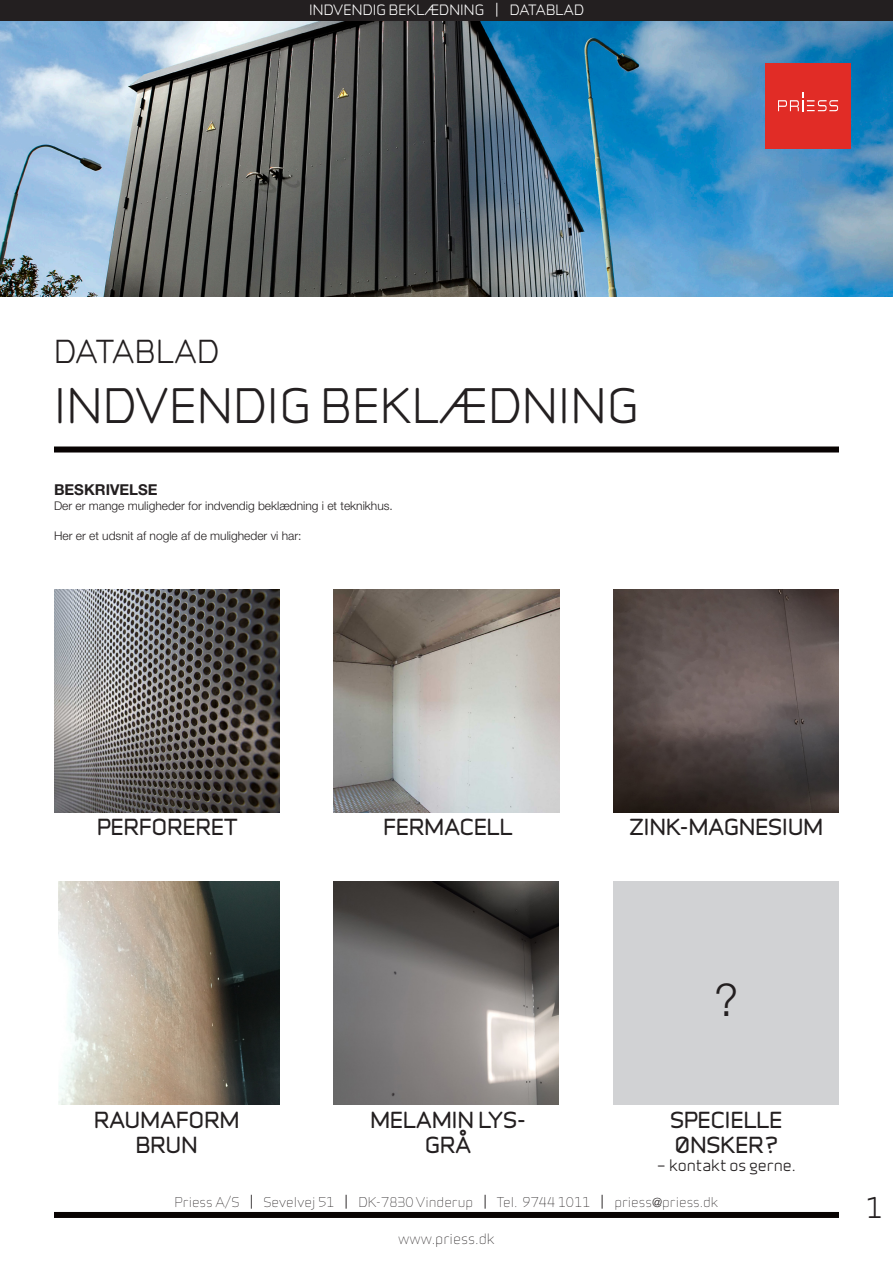
<style>
.page{position:relative;width:893px;height:1263px;background:#fff}
.page>*{position:absolute;margin:0;border:0;box-sizing:border-box;transform-origin:0 0}
.t1{font:45px "Infinity T Medium";letter-spacing:.015em;color:#231f20}
.t2{font:300 45px "Helvetica Neue LT Pro";color:#231f20}
.t3{font:30px "Infinity T Medium";letter-spacing:.015em;color:#231f20}
.t4{font:27px "Infinity T Medium";color:#231f20}
.t5{font:21px/25.2px "Infinity T Bold";letter-spacing:.015em;color:#231f20;text-align:center}
.t6{font:15px "Infinity T Medium";color:#231f20}
.t7{font:700 15px "Helvetica Neue LT Pro";color:#231f20}
.t8{font:13.5px "Infinity T Medium";letter-spacing:.015em;color:#fff}
.t9{font:13.5px "Infinity T Light";color:#231f20}
.t10{font:12.75px "Infinity T Light";color:#231f20}
.t11{font:300 12px "Helvetica Neue LT Pro";color:#231f20}
.s1{font-family:"Infinity T Medium";font-size:13.5px}
.s2{font-family:"Helvetica Neue LT Pro";font-weight:300}
</style>
<div class="page">
<img style="left:0;top:20px;width:893px;height:277px">
<div style="left:0;top:0;width:893px;height:20px;background:#231f20"></div>
<div style="left:54px;top:446px;width:785px;height:6px;background:#080302"></div>
<img style="left:334px;top:589px;width:225px;height:223px">
<div style="left:614px;top:882px;width:225px;height:223px;background:#d1d2d4"></div>
<img style="left:54px;top:589px;width:225px;height:223px">
<img style="left:614px;top:589px;width:225px;height:223px">
<img style="left:58px;top:882px;width:222px;height:223px">
<img style="left:334px;top:882px;width:225px;height:223px">
<div style="left:54px;top:1212px;width:785px;height:6px;background:#080302"></div>
<div style="left:765px;top:64px;width:85px;height:85px;background:#e12c26"></div>
<svg style="left:778px;top:92px;width:60px;height:19px"></svg>
<p class="t8" style="left:309px;top:0;width:276px">INDVENDIG BEKLÆDNING | DATABLAD</p>
<p class="t3" style="left:54px;top:330px;width:166px">DATABLAD</p>
<p class="t1" style="left:54px;top:374px;width:586px">INDVENDIG BEKLÆDNING</p>
<p class="t7" style="left:54px;top:480px;width:105px">BESKRIVELSE</p>
<p class="t11" style="left:54px;top:498px;width:340px">Der er mange muligheder for indvendig beklædning i et teknikhus.</p>
<p class="t11" style="left:54px;top:528px;width:249px">Her er et udsnit af nogle af de muligheder vi har:</p>
<p class="t5" style="left:97px;top:813px;width:142px">PERFORERET</p>
<p class="t5" style="left:384px;top:813px;width:130px">FERMACELL</p>
<p class="t5" style="left:629px;top:813px;width:195px">ZINK-MAGNESIUM</p>
<p class="t5" style="left:94px;top:1105px;width:147px">RAUMAFORM<br>BRUN</p>
<p class="t5" style="left:370px;top:1105px;width:157px">MELAMIN LYS-<br>GRÅ</p>
<p class="t2" style="left:714px;top:972px;width:26px">?</p>
<p class="t5" style="left:670px;top:1105px;width:113px">SPECIELLE</p>
<p class="t5" style="left:675px;top:1131px;width:104px">ØNSKER?</p>
<p class="t6" style="left:657px;top:1154px;width:140px">– kontakt os gerne.</p>
<p class="t10" style="left:175px;top:1193px;width:545px">Priess A/S <span class="s1">|</span> Sevelvej 51 <span class="s1">|</span> DK-7830 Vinderup <span class="s1">|</span> Tel. 9744 1011 <span class="s1">|</span> priess<span class="s2">@</span>priess.dk</p>
<h3 class="t4" style="left:865px;top:1188px;width:19px">1</h3>
<p class="t9" style="left:398px;top:1228px;width:98px">www.priess.dk</p>
</div>
